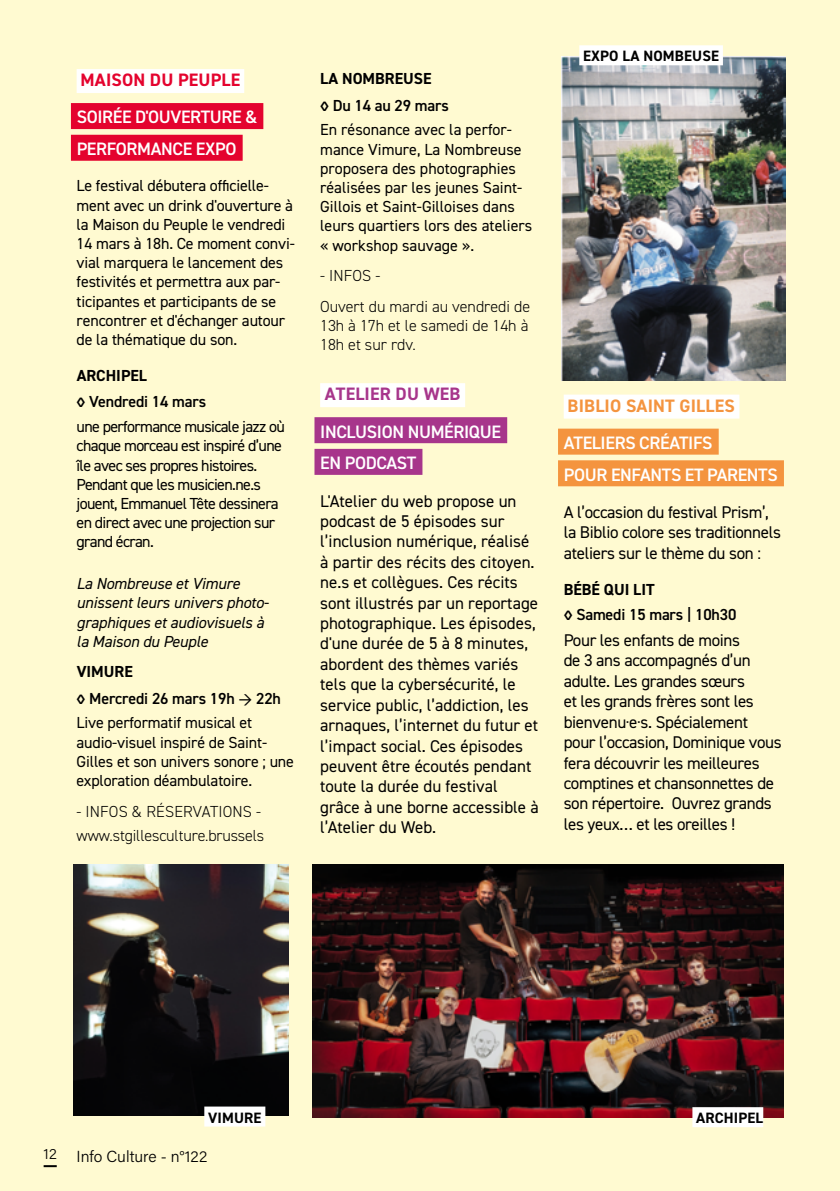
<style>
.page{position:relative;width:840px;height:1191px;background:#fff}
.page>*{position:absolute;margin:0;border:0;box-sizing:border-box;transform-origin:0 0}
.t1{font:600 18px/31.6px "DIN2014";letter-spacing:-.02em;color:#fff}
.t2{font:700 18px "DIN2014";letter-spacing:.01em;color:#f4943f}
.t3{font:700 18px "DIN2014";letter-spacing:.01em;color:#e4032e}
.t4{font:700 18px "DIN2014";letter-spacing:.01em;color:#a7358b}
.t5{font:17px/20.4px "DIN2014";color:#000}
.t6{font:17px/20.4px "DIN2014";letter-spacing:-.02em;color:#000}
.t7{font:16px/19.2px "DIN2014";letter-spacing:-.01em;color:#000}
.t8{font:16px/19.2px "DIN2014";letter-spacing:-.04em;color:#000}
.t9{font:300 16px/24.8px "DIN2014";color:#000}
.t10{font:italic 16px/19.2px "DIN2014";letter-spacing:-.01em;color:#000}
.t11{font:600 16px "DIN2014";letter-spacing:-.01em;color:#000}
.t12{font:700 16px "DIN2014";color:#000}
.t13{font:300 16px "Acumin Pro";color:#000}
.t14{font:700 15px "DIN2014";letter-spacing:.01em;color:#000}
.s1{font-size:15px}
</style>
<div class="page">
<div style="left:0;top:0;width:839px;height:1191px;background:#fffad1"></div>
<div style="left:77px;top:69px;width:167px;height:24px;background:#fff"></div>
<div style="left:71px;top:103px;width:192px;height:26px;background:#e4032e"></div>
<div style="left:71px;top:135px;width:171px;height:26px;background:#e4032e"></div>
<div style="left:320px;top:383px;width:145px;height:24px;background:#fff"></div>
<div style="left:314px;top:417px;width:193px;height:26px;background:#a7358b"></div>
<div style="left:314px;top:449px;width:108px;height:26px;background:#a7358b"></div>
<div style="left:563px;top:394px;width:176px;height:24px;background:#fff"></div>
<div style="left:557px;top:428px;width:161px;height:26px;background:#f4943f"></div>
<div style="left:557px;top:460px;width:226px;height:26px;background:#f4943f"></div>
<img style="left:312px;top:864px;width:470px;height:253px">
<div style="left:692px;top:1107px;width:70px;height:20px;background:#fff"></div>
<img style="left:74px;top:864px;width:214px;height:251px">
<div style="left:204px;top:1106px;width:61px;height:20px;background:#fff"></div>
<img style="left:561px;top:57px;width:224px;height:323px">
<div style="left:579px;top:45px;width:143px;height:20px;background:#fff"></div>
<svg style="left:44px;top:1165px;width:13px;height:2px"></svg>
<p class="t3" style="left:80px;top:68px;width:161px">MAISON DU PEUPLE</p>
<p class="t1" style="left:77px;top:101px;width:182px">SOIRÉE D'OUVERTURE &amp;<br>PERFORMANCE EXPO</p>
<p class="t7" style="left:77px;top:176px;width:220px">Le festival débutera officielle&shy;ment avec un drink d'ouverture à la Maison du Peuple le vendredi<br>14 mars à 18h. Ce moment convi&shy;vial marquera le lancement des festivités et permettra aux par&shy;ticipantes et participants de se rencontrer et d'échanger autour de la thématique du son.</p>
<p class="t12" style="left:77px;top:365px;width:72px">ARCHIPEL</p>
<p class="t11" style="left:77px;top:391px;width:131px">◊ Vendredi 14 mars</p>
<p class="t8" style="left:77px;top:417px;width:209px">une performance musicale jazz où chaque morceau est inspiré d’une île avec ses propres histoires.<br>Pendant que les musicien.ne.s jouent, Emmanuel Tête dessinera en direct avec une projection sur grand écran.</p>
<p class="t10" style="left:77px;top:574px;width:194px">La Nombreuse et Vimure unissent leurs univers photo&shy;graphiques et audiovisuels à la Maison du Peuple</p>
<p class="t12" style="left:77px;top:661px;width:58px">VIMURE</p>
<p class="t11" style="left:77px;top:687px;width:206px">◊ Mercredi 26 mars 19h → 22h</p>
<p class="t7" style="left:77px;top:713px;width:219px">Live performatif musical et audio-visuel inspiré de Saint-<br>Gilles et son univers sonore ; une exploration déambulatoire.</p>
<p class="t9" style="left:77px;top:798px;width:189px">- INFOS &amp; RÉSERVATIONS - www.stgillesculture.brussels</p>
<p class="t12" style="left:320px;top:68px;width:113px">LA NOMBREUSE</p>
<p class="t11" style="left:320px;top:94px;width:130px">◊ Du 14 au 29 mars</p>
<p class="t7" style="left:320px;top:120px;width:213px">En résonance avec la perfor&shy;mance Vimure, La Nombreuse proposera des photographies réalisées par les jeunes Saint-<br>Gillois et Saint-Gilloises dans leurs quartiers lors des ateliers « workshop sauvage ».</p>
<p class="t9" style="left:320px;top:260px;width:211px;line-height:30.6px">- INFOS -<br>Ouvert du mardi au vendredi de</p>
<p class="t9" style="left:320px;top:316px;width:210px;line-height:19.2px">13h à 17h et le samedi de 14h à<br>18h et sur rdv.</p>
<p class="t4" style="left:324px;top:382px;width:137px">ATELIER DU WEB</p>
<p class="t1" style="left:320px;top:415px;width:182px">INCLUSION NUMÉRIQUE<br>EN PODCAST</p>
<p class="t5" style="left:320px;top:490px;width:220px">L'Atelier du web propose un podcast de 5 épisodes sur l’inclusion numérique, réalisé à partir des récits des citoyen. ne.s et collègues. Ces récits sont illustrés par un reportage photographique. Les épisodes, d'une durée de 5 à 8 minutes, abordent des thèmes variés tels que la cybersécurité, le service public, l’addiction, les arnaques, l’internet du futur et l’impact social. Ces épisodes peuvent être écoutés pendant toute la durée du festival grâce à une borne accessible à l’Atelier du Web.</p>
<p class="t14" style="left:582px;top:46px;width:137px">EXPO LA NOMBEUSE</p>
<p class="t2" style="left:567px;top:393px;width:169px">BIBLIO SAINT GILLES</p>
<p class="t1" style="left:563px;top:426px;width:215px">ATELIERS CRÉATIFS<br>POUR ENFANTS ET PARENTS</p>
<p class="t6" style="left:563px;top:502px;width:219px">A l’occasion du festival Prism’, la Biblio colore ses traditionnels ateliers sur le thème du son :</p>
<p class="t12" style="left:563px;top:579px;width:92px">BÉBÉ QUI LIT</p>
<p class="t11" style="left:563px;top:604px;width:174px">◊ Samedi 15 mars | 10h30</p>
<p class="t6" style="left:563px;top:629px;width:219px">Pour les enfants de moins<br>de 3 ans accompagnés d’un adulte. Les grandes sœurs<br>et les grands frères sont les bienvenu·e·s. Spécialement pour l’occasion, Dominique vous fera découvrir les meilleures comptines et chansonnettes de son répertoire. Ouvrez grands les yeux… et les oreilles !</p>
<p class="t14" style="left:208px;top:1107px;width:55px">VIMURE</p>
<p class="t14" style="left:695px;top:1108px;width:68px">ARCHIPEL</p>
<p class="t13" style="left:44px;top:1145px;width:165px"><span class="s1">12</span> Info Culture - n°122</p>
</div>
